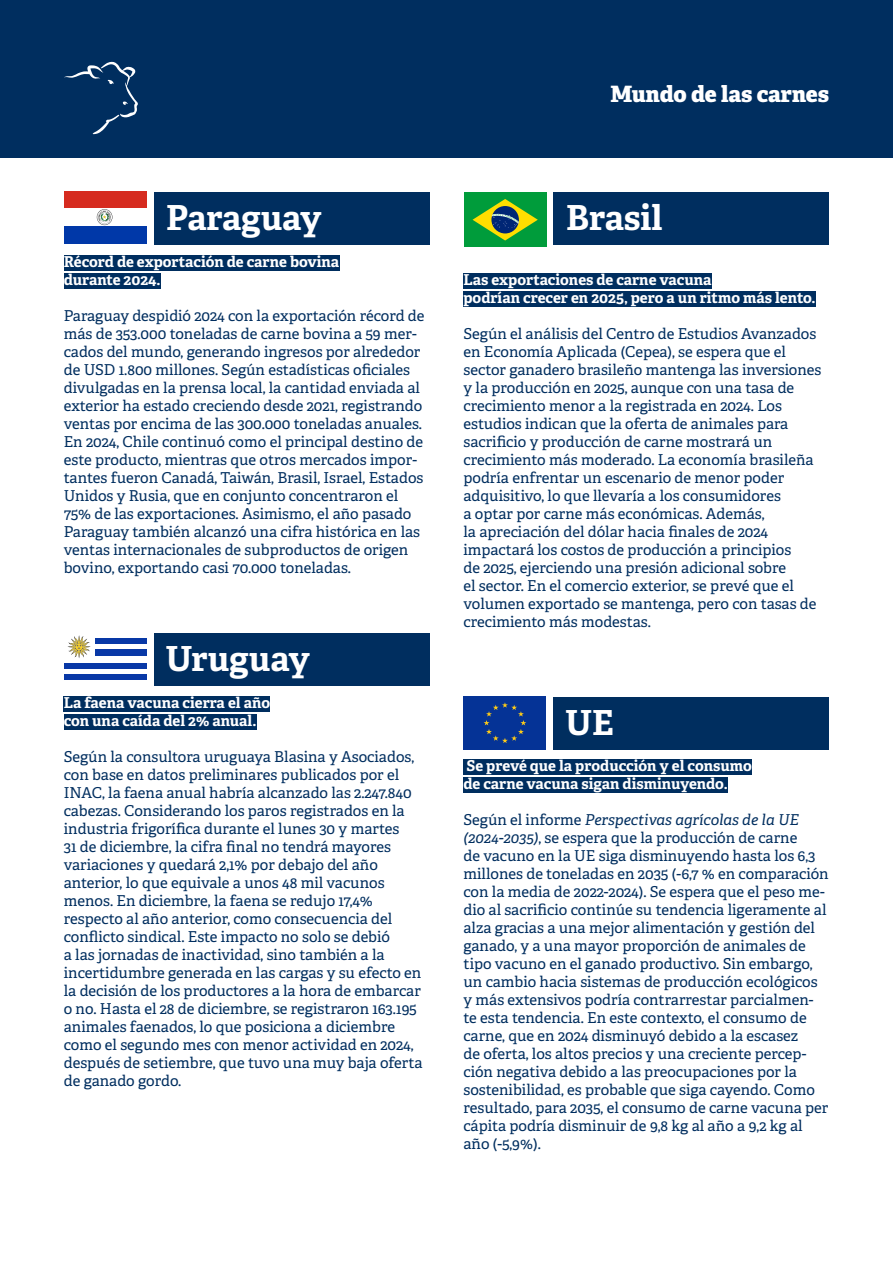
<style>
.page{position:relative;width:893px;height:1263px;background:#fff}
.page>*{position:absolute;margin:0;border:0;box-sizing:border-box;transform-origin:0 0}
.t1{font:700 34.5px "Adelle";color:#fff}
.t2{font:800 22.5px "Adelle";letter-spacing:-.005em;color:#fff}
.t3{font:15px/18px "Adelle";color:#002e5f}
.t4{font:700 15px/18px "Adelle";color:#fff}
.s1{font-style:italic}
</style>
<div class="page">
<div style="left:0;top:0;width:893px;height:157px;background:#002e5f"></div>
<svg style="left:64px;top:62px;width:74px;height:73px"></svg>
<div style="left:64px;top:256px;width:275px;height:15px;background:#002e5f"></div>
<div style="left:64px;top:274px;width:96px;height:15px;background:#002e5f"></div>
<div style="left:64px;top:696px;width:206px;height:15px;background:#002e5f"></div>
<div style="left:64px;top:714px;width:192px;height:15px;background:#002e5f"></div>
<div style="left:463px;top:274px;width:249px;height:15px;background:#002e5f"></div>
<div style="left:463px;top:292px;width:353px;height:15px;background:#002e5f"></div>
<div style="left:463px;top:760px;width:289px;height:15px;background:#002e5f"></div>
<div style="left:463px;top:778px;width:265px;height:15px;background:#002e5f"></div>
<div style="left:154px;top:633px;width:275px;height:52px;background:#002e5f"></div>
<div style="left:554px;top:192px;width:275px;height:53px;background:#002e5f"></div>
<div style="left:154px;top:192px;width:275px;height:53px;background:#002e5f"></div>
<div style="left:64px;top:191px;width:82px;height:18px;background:#d62b1f"></div>
<div style="left:64px;top:226px;width:82px;height:17px;background:#0038a8"></div>
<svg style="left:97px;top:209px;width:15px;height:16px"></svg>
<div style="left:554px;top:697px;width:275px;height:53px;background:#002e5f"></div>
<div style="left:463px;top:696px;width:83px;height:53px;background:#053396"></div>
<svg style="left:484px;top:702px;width:42px;height:41px"></svg>
<div style="left:464px;top:192px;width:82px;height:55px;background:#009c3b"></div>
<svg style="left:473px;top:199px;width:65px;height:42px"></svg>
<div style="left:64px;top:662px;width:82px;height:6px;background:#0838a6"></div>
<div style="left:64px;top:674px;width:82px;height:6px;background:#0838a6"></div>
<div style="left:64px;top:638px;width:82px;height:6px;background:#0838a6"></div>
<div style="left:64px;top:650px;width:82px;height:6px;background:#0838a6"></div>
<div style="left:64px;top:631px;width:30px;height:31px;background:#fff"></div>
<svg style="left:67px;top:635px;width:24px;height:23px"></svg>
<h2 class="t2" style="left:610px;top:80px;width:220px">Mundo de las carnes</h2>
<h1 class="t1" style="left:166px;top:196px;width:157px">Paraguay</h1>
<h1 class="t1" style="left:566px;top:196px;width:98px">Brasil</h1>
<p class="t4" style="left:64px;top:253px;width:277px">Récord de exportación de carne bovina durante 2024.</p>
<p class="t3" style="left:64px;top:307px;width:362px">Paraguay despidió 2024 con la exportación récord de más de 353.000 toneladas de carne bovina a 59 mer&shy;cados del mundo, generando ingresos por alrededor de USD 1.800 millones. Según estadísticas oficiales divulgadas en la prensa local, la cantidad enviada al exterior ha estado creciendo desde 2021, registrando ventas por encima de las 300.000 toneladas anuales.<br>En 2024, Chile continuó como el principal destino de este producto, mientras que otros mercados impor&shy;tantes fueron Canadá, Taiwán, Brasil, Israel, Estados Unidos y Rusia, que en conjunto concentraron el 75% de las exportaciones. Asimismo, el año pasado Paraguay también alcanzó una cifra histórica en las ventas internacionales de subproductos de origen bovino, exportando casi 70.000 toneladas.</p>
<h1 class="t1" style="left:165px;top:636px;width:146px">Uruguay</h1>
<p class="t4" style="left:64px;top:693px;width:208px">La faena vacuna cierra el año con una caída del 2% anual.</p>
<p class="t3" style="left:64px;top:747px;width:360px">Según la consultora uruguaya Blasina y Asociados, con base en datos preliminares publicados por el INAC, la faena anual habría alcanzado las 2.247.840 cabezas. Considerando los paros registrados en la industria frigorífica durante el lunes 30 y martes<br>31 de diciembre, la cifra final no tendrá mayores variaciones y quedará 2,1% por debajo del año anterior, lo que equivale a unos 48 mil vacunos menos. En diciembre, la faena se redujo 17,4% respecto al año anterior, como consecuencia del conflicto sindical. Este impacto no solo se debió<br>a las jornadas de inactividad, sino también a la incertidumbre generada en las cargas y su efecto en la decisión de los productores a la hora de embarcar o no. Hasta el 28 de diciembre, se registraron 163.195 animales faenados, lo que posiciona a diciembre como el segundo mes con menor actividad en 2024, después de setiembre, que tuvo una muy baja oferta de ganado gordo.</p>
<p class="t4" style="left:463px;top:271px;width:354px">Las exportaciones de carne vacuna<br>podrían crecer en 2025, pero a un ritmo más lento.</p>
<p class="t3" style="left:463px;top:325px;width:359px">Según el análisis del Centro de Estudios Avanzados en Economía Aplicada (Cepea), se espera que el sector ganadero brasileño mantenga las inversiones y la producción en 2025, aunque con una tasa de crecimiento menor a la registrada en 2024. Los estudios indican que la oferta de animales para sacrificio y producción de carne mostrará un crecimiento más moderado. La economía brasileña podría enfrentar un escenario de menor poder adquisitivo, lo que llevaría a los consumidores<br>a optar por carne más económicas. Además,<br>la apreciación del dólar hacia finales de 2024 impactará los costos de producción a principios<br>de 2025, ejerciendo una presión adicional sobre<br>el sector. En el comercio exterior, se prevé que el volumen exportado se mantenga, pero con tasas de crecimiento más modestas.</p>
<h1 class="t1" style="left:565px;top:701px;width:50px">UE</h1>
<p class="t4" style="left:463px;top:757px;width:290px">Se prevé que la producción y el consumo de carne vacuna sigan disminuyendo.</p>
<p class="t3" style="left:463px;top:811px;width:367px">Según el informe <span class="s1">Perspectivas agrícolas de la UE (2024-2035)</span>, se espera que la producción de carne<br>de vacuno en la UE siga disminuyendo hasta los 6,3 millones de toneladas en 2035 (-6,7 % en comparación con la media de 2022-2024). Se espera que el peso me&shy;dio al sacrificio continúe su tendencia ligeramente al alza gracias a una mejor alimentación y gestión del ganado, y a una mayor proporción de animales de tipo vacuno en el ganado productivo. Sin embargo, un cambio hacia sistemas de producción ecológicos y más extensivos podría contrarrestar parcialmen&shy;te esta tendencia. En este contexto, el consumo de carne, que en 2024 disminuyó debido a la escasez<br>de oferta, los altos precios y una creciente percep&shy;ción negativa debido a las preocupaciones por la sostenibilidad, es probable que siga cayendo. Como resultado, para 2035, el consumo de carne vacuna per cápita podría disminuir de 9,8 kg al año a 9,2 kg al año (-5,9%).</p>
</div>
